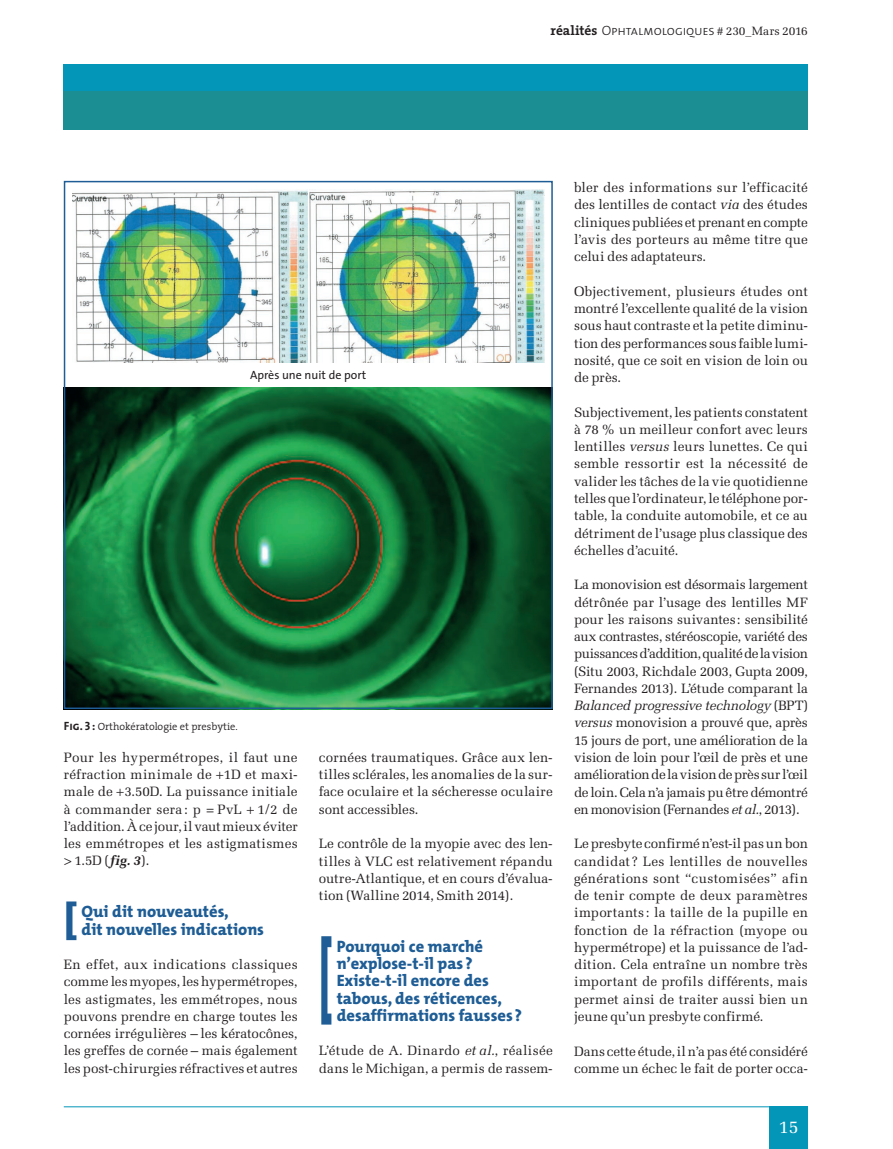
<style>
.page{position:relative;width:893px;height:1149px;background:#fff}
.page>*{position:absolute;margin:0;border:0;box-sizing:border-box;transform-origin:0 0}
.t1{font:800 89.25px "The Mix";color:#1e5d95;scale:.48 1}
.t2{font:800 39px "The Mix";color:#1e5d95;scale:1.1 1}
.t3{font:18px "Melior";color:#fff}
.t4{font:800 16.5px/17.2px "The Mix";color:#1e5d95}
.t5{font:13.5px/17.2px "Melior";color:#231f20;text-align:justify}
.t6{font:13.5px "The Sans Light Caps";letter-spacing:-.015em;color:#231f20}
.t7{font:12px "The Sans";color:#231f20}
.t8{font:300 10.5px "The Serif";color:#231f20}
.s1{font-family:"The Serif";font-weight:700}
.s2{font-family:"Melior";font-size:12px}
.s3{font-family:"The Sans Bold Caps";font-weight:400;font-size:12px}
.s4{font-weight:700;font-style:italic}
.s5{font-style:italic}
</style>
<div class="page">
<div style="left:770px;top:1106px;width:38px;height:42px;background:#0396b8"></div>
<hr style="left:64px;top:1106px;width:744px;height:1px;background:#0396b8">
<div style="left:64px;top:64px;width:744px;height:27px;background:#0396b8"></div>
<div style="left:64px;top:91px;width:744px;height:39px;background:#1a8e92"></div>
<img style="left:72px;top:190px;width:235px;height:172px">
<img style="left:310px;top:189px;width:234px;height:173px">
<img style="left:67px;top:388px;width:483px;height:317px">
<div style="left:64px;top:181px;width:489px;height:527px;border:2px solid #1e5d95"></div>
<p class="t6" style="left:551px;top:20px;width:259px"><span class="s1">réalités</span> Ophtalmologiques <span class="s2"># 230_Mars 2016</span></p>
<p class="t7" style="left:250px;top:365px;width:118px">Après une nuit de port</p>
<p class="t8" style="left:64px;top:718px;width:176px"><span class="s3">Fig. 3 :</span> Orthokératologie et presbytie.</p>
<p class="t5" style="left:64px;top:748px;width:235px">Pour les hypermétropes, il faut une réfraction minimale de 1D et maxi&shy;male de 3.50D. La puissance initiale à commander sera : p = PvL 1/2 de l’addition. À ce jour, il vaut mieux éviter les emmétropes et les astigmatismes &gt; 1.5D (<span class="s4">fig. 3</span>).</p>
<h2 class="t2" style="left:64px;top:885px;width:14px">[</h2>
<p class="t4" style="left:82px;top:902px;width:184px">Qui dit nouveautés,<br>dit nouvelles indications</p>
<p class="t5" style="left:64px;top:955px;width:235px">En effet, aux indications classiques comme les myopes, les hypermétropes, les astigmates, les emmétropes, nous pouvons prendre en charge toutes les cornées irrégulières – les kératocônes, les greffes de cornée – mais également les post-chirurgies réfractives et autres</p>
<p class="t5" style="left:319px;top:748px;width:235px">cornées traumatiques. Grâce aux len&shy;tilles sclérales, les anomalies de la sur&shy;face oculaire et la sécheresse oculaire sont accessibles.</p>
<p class="t5" style="left:319px;top:834px;width:235px">Le contrôle de la myopie avec des len&shy;tilles à VLC est relativement répandu outre-Atlantique, et en cours d’évalua&shy;tion (Walline 2014, Smith 2014).</p>
<h1 class="t1" style="left:319px;top:900px;width:31px">[</h1>
<p class="t4" style="left:337px;top:936px;width:187px">Pourquoi ce marché n’explose-t-il pas ?<br>Existe‑t-il encore des tabous, des réticences, desaffirmations fausses ?</p>
<p class="t5" style="left:319px;top:1041px;width:235px">L’étude de A. Dinardo <span class="s5">et al.</span>, réalisée dans le Michigan, a permis de rassem-</p>
<p class="t5" style="left:574px;top:179px;width:235px">bler des informations sur l’efficacité des lentilles de contact <span class="s5">via</span> des études cliniques publiées et prenant en compte l’avis des porteurs au même titre que celui des adaptateurs.</p>
<p class="t5" style="left:574px;top:282px;width:235px">Objectivement, plusieurs études ont montré l’excellente qualité de la vision sous haut contraste et la petite diminu&shy;tion des performances sous faible lumi&shy;nosité, que ce soit en vision de loin ou de près.</p>
<p class="t5" style="left:574px;top:403px;width:235px">Subjectivement, les patients constatent à 78 % un meilleur confort avec leurs lentilles <span class="s5">versus</span> leurs lunettes. Ce qui semble ressortir est la nécessité de valider les tâches de la vie quotidienne telles que l’ordinateur, le téléphone por&shy;table, la conduite automobile, et ce au détriment de l’usage plus classique des échelles d’acuité.</p>
<p class="t5" style="left:574px;top:576px;width:235px">La monovision est désormais largement détrônée par l’usage des lentilles MF pour les raisons suivantes: sensibilité aux contrastes, stéréoscopie, variété des puissances d’addition, qualité de la vision (Situ 2003, Richdale 2003, Gupta 2009, Fernandes 2013). L’étude comparant la <span class="s5">Balanced progressive technology</span> (BPT) <span class="s5">versus</span> monovision a prouvé que, après 15 jours de port, une amélioration de la vision de loin pour l’œil de près et une amélioration de la vision de près sur l’œil de loin. Cela n’a jamais pu être démontré en monovision (Fernandes <span class="s5">et al.</span>, 2013).</p>
<p class="t5" style="left:574px;top:834px;width:235px">Le presbyte confirmé n’est-il pas un bon candidat ? Les lentilles de nouvelles générations sont “customisées” afin de tenir compte de deux paramètres importants : la taille de la pupille en fonction de la réfraction (myope ou hypermétrope) et la puissance de l’ad&shy;dition. Cela entraîne un nombre très important de profils différents, mais permet ainsi de traiter aussi bien un jeune qu’un presbyte confirmé.</p>
<p class="t5" style="left:574px;top:1041px;width:235px">Dans cette étude, il n’a pas été considéré comme un échec le fait de porter occa-</p>
<h3 class="t3" style="left:779px;top:1115px;width:22px">15</h3>
</div>
